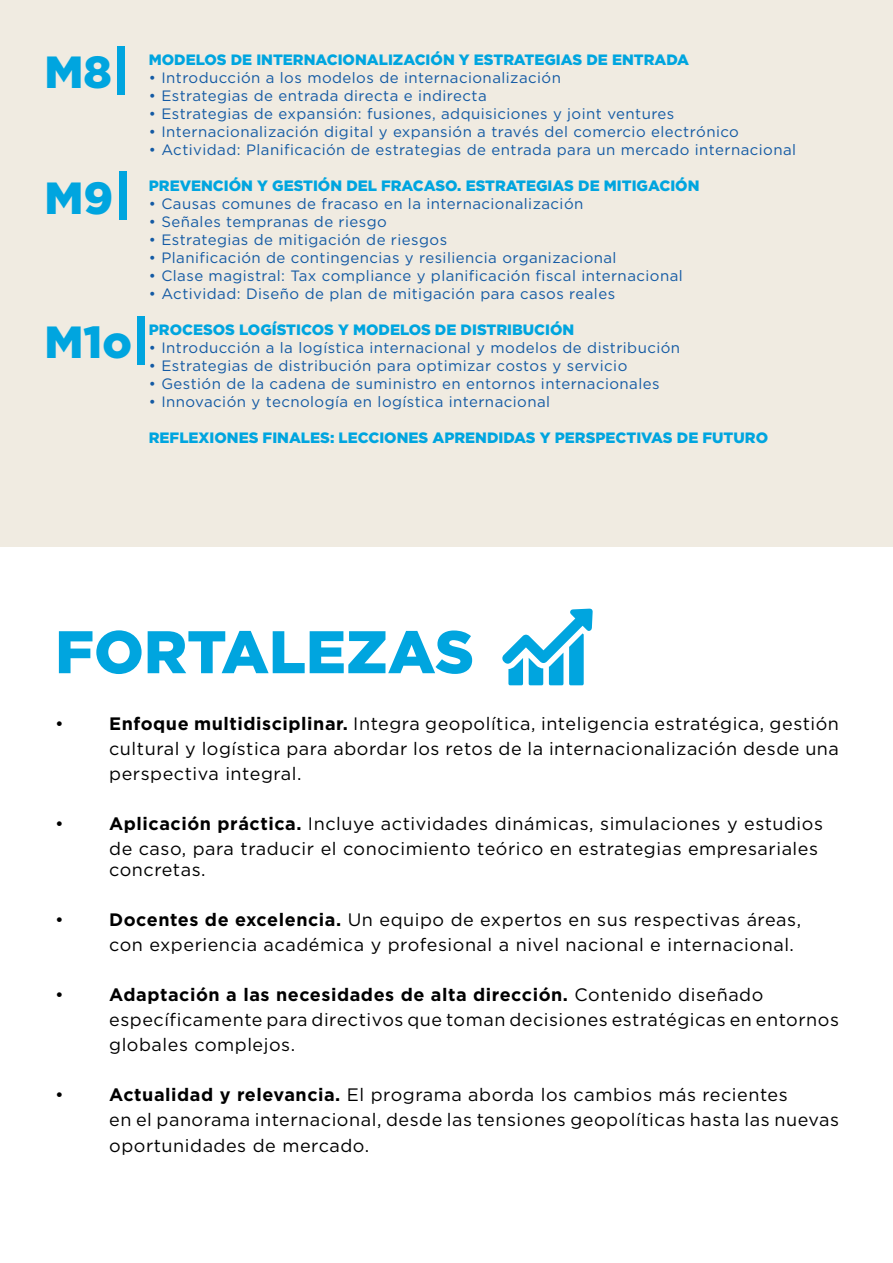
<style>
.page{position:relative;width:893px;height:1263px;background:#fff}
.page>*{position:absolute;margin:0;border:0;box-sizing:border-box;transform-origin:0 0}
.t1{font:900 60px "Gotham";color:#00a5df}
.t2{font:900 45px "Gotham";color:#00a5df}
.t3{font:18px/25px "Gotham";letter-spacing:.03em;color:#000}
.t4{font:15px "Gotham";letter-spacing:.03em;color:#135aa4}
.t5{font:900 15px "Gotham";color:#00a5df}
.s1{font-size:52.5px}
.s2{font-weight:700}
</style>
<div class="page">
<div style="left:0;top:0;width:893px;height:547px;background:#f0ebe1"></div>
<svg style="left:502px;top:609px;width:91px;height:76px"></svg>
<h2 class="t2" style="left:44px;top:46px;width:88px">M8<span class="s1">|</span></h2>
<p class="t5" style="left:149px;top:51px;width:542px">MODELOS DE INTERNACIONALIZACIÓN Y ESTRATEGIAS DE ENTRADA</p>
<p class="t4" style="left:149px;top:70px;width:414px">• Introducción a los modelos de internacionalización</p>
<p class="t4" style="left:149px;top:88px;width:339px">• Estrategias de entrada directa e indirecta</p>
<p class="t4" style="left:149px;top:106px;width:527px">• Estrategias de expansión: fusiones, adquisiciones y joint ventures</p>
<p class="t4" style="left:149px;top:124px;width:592px">• Internacionalización digital y expansión a través del comercio electrónico</p>
<p class="t4" style="left:149px;top:142px;width:649px">• Actividad: Planificación de estrategias de entrada para un mercado internacional</p>
<p class="t5" style="left:149px;top:177px;width:552px">PREVENCIÓN Y GESTIÓN DEL FRACASO. ESTRATEGIAS DE MITIGACIÓN</p>
<p class="t4" style="left:149px;top:196px;width:436px">• Causas comunes de fracaso en la internacionalización</p>
<p class="t4" style="left:149px;top:214px;width:240px">• Señales tempranas de riesgo</p>
<p class="t4" style="left:149px;top:232px;width:300px">• Estrategias de mitigación de riesgos</p>
<p class="t4" style="left:149px;top:250px;width:469px">• Planificación de contingencias y resiliencia organizacional</p>
<p class="t4" style="left:149px;top:268px;width:535px">• Clase magistral: Tax compliance y planificación fiscal internacional</p>
<p class="t4" style="left:149px;top:286px;width:468px">• Actividad: Diseño de plan de mitigación para casos reales</p>
<p class="t5" style="left:149px;top:321px;width:427px">PROCESOS LOGÍSTICOS Y MODELOS DE DISTRIBUCIÓN</p>
<p class="t4" style="left:149px;top:340px;width:533px">• Introducción a la logística internacional y modelos de distribución</p>
<p class="t4" style="left:149px;top:358px;width:480px">• Estrategias de distribución para optimizar costos y servicio</p>
<p class="t4" style="left:149px;top:376px;width:512px">• Gestión de la cadena de suministro en entornos internacionales</p>
<p class="t4" style="left:149px;top:394px;width:403px">• Innovación y tecnología en logística internacional</p>
<p class="t5" style="left:149px;top:429px;width:621px">REFLEXIONES FINALES: LECCIONES APRENDIDAS Y PERSPECTIVAS DE FUTURO</p>
<h2 class="t2" style="left:44px;top:172px;width:89px">M9<span class="s1">|</span></h2>
<h2 class="t2" style="left:44px;top:316px;width:108px">M1o<span class="s1">|</span></h2>
<h1 class="t1" style="left:55px;top:617px;width:420px">FORTALEZAS</h1>
<p class="t3" style="left:55px;top:711px;width:10px">•</p>
<p class="t3" style="left:109px;top:711px;width:731px;text-align:justify"><span class="s2">Enfoque multidisciplinar.</span> Integra geopolítica, inteligencia estratégica, gestión cultural y logística para abordar los retos de la internacionalización desde una perspectiva integral.</p>
<p class="t3" style="left:55px;top:811px;width:10px">•</p>
<p class="t3" style="left:109px;top:811px;width:715px"><span class="s2">Aplicación práctica.</span> Incluye actividades dinámicas, simulaciones y estudios de caso, para traducir el conocimiento teórico en estrategias empresariales</p>
<p class="t3" style="left:109px;top:857px;width:98px">concretas.</p>
<p class="t3" style="left:55px;top:907px;width:10px">•</p>
<p class="t3" style="left:109px;top:907px;width:693px"><span class="s2">Docentes de excelencia.</span> Un equipo de expertos en sus respectivas áreas, con experiencia académica y profesional a nivel nacional e internacional.</p>
<p class="t3" style="left:55px;top:982px;width:10px">•</p>
<p class="t3" style="left:109px;top:982px;width:731px"><span class="s2">Adaptación a las necesidades de alta dirección.</span> Contenido diseñado específicamente para directivos que toman decisiones estratégicas en entornos globales complejos.</p>
<p class="t3" style="left:55px;top:1082px;width:10px">•</p>
<p class="t3" style="left:109px;top:1082px;width:731px"><span class="s2">Actualidad y relevancia.</span> El programa aborda los cambios más recientes<br>en el panorama internacional, desde las tensiones geopolíticas hasta las nuevas oportunidades de mercado.</p>
</div>
